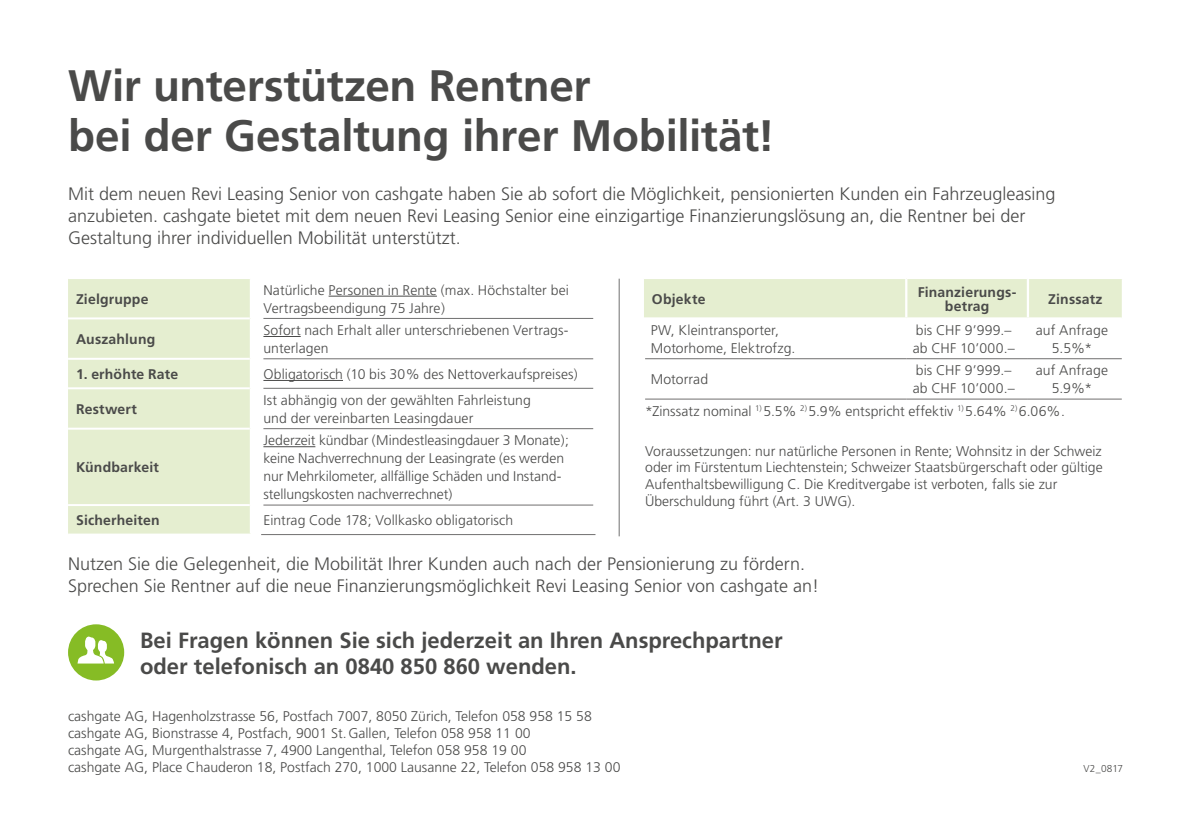
<style>
.page{position:relative;width:1191px;height:840px;background:#fff}
.page>*{position:absolute;margin:0;border:0;box-sizing:border-box;transform-origin:0 0}
.t1{font:700 44px/50px "Frutiger LT Std";letter-spacing:-.005em;color:#4a4a49}
.t2{font:700 22px/26.4px "Frutiger";color:#4a4a49}
.t3{font:300 18px/22px "Frutiger LT Std";color:#4a4a49}
.t4{font:300 14px/18px "Frutiger";color:#4a4a49}
.t5{font:300 14px/16.8px "Frutiger LT Std";color:#4a4a49}
.t6{font:700 14px/14px "Frutiger";letter-spacing:.015em;color:#4a4a49;text-align:center}
.t7{font:300 10px "Frutiger";letter-spacing:.005em;color:#4a4a49}
.s1{font-family:"Frutiger LT Std"}
</style>
<div class="page">
<div style="left:68px;top:624px;width:56px;height:56px;background:#86bc25;border-radius:50%"></div>
<svg style="left:77px;top:636px;width:37px;height:27px"></svg>
<div style="left:68px;top:279px;width:182px;height:254px;background:#e5eed0"></div>
<svg style="left:263px;top:296px;width:330px;height:210px"></svg>
<hr style="left:263px;top:318px;width:330px;height:1px;background:#706f6f">
<hr style="left:263px;top:358px;width:330px;height:1px;background:#706f6f">
<hr style="left:263px;top:388px;width:330px;height:1px;background:#706f6f">
<hr style="left:263px;top:428px;width:330px;height:1px;background:#706f6f">
<hr style="left:263px;top:504px;width:330px;height:1px;background:#706f6f">
<hr style="left:261px;top:534px;width:334px;height:1px;background:#706f6f">
<hr style="left:68px;top:317px;width:182px;height:2px;background:#fff">
<hr style="left:68px;top:357px;width:182px;height:2px;background:#fff">
<hr style="left:68px;top:387px;width:182px;height:2px;background:#fff">
<hr style="left:68px;top:427px;width:182px;height:2px;background:#fff">
<hr style="left:68px;top:504px;width:182px;height:1px;background:#fff">
<hr style="left:328px;top:295px;width:109px;height:1px;background:#4a4a49">
<hr style="left:263px;top:336px;width:38px;height:1px;background:#4a4a49">
<hr style="left:263px;top:380px;width:80px;height:1px;background:#4a4a49">
<hr style="left:263px;top:446px;width:52px;height:1px;background:#4a4a49">
<hr style="left:619px;top:278px;width:1px;height:258px;background:#706f6f">
<div style="left:644px;top:279px;width:477px;height:38px;background:#e5eed0"></div>
<svg style="left:645px;top:359px;width:476px;height:41px"></svg>
<hr style="left:905px;top:279px;width:2px;height:38px;background:#fff">
<hr style="left:1026px;top:279px;width:3px;height:38px;background:#fff">
<hr style="left:905px;top:359px;width:2px;height:39px;background:#fff">
<hr style="left:1026px;top:359px;width:3px;height:39px;background:#fff">
<hr style="left:906px;top:358px;width:122px;height:1px;background:#706f6f">
<hr style="left:1028px;top:358px;width:93px;height:1px;background:#706f6f">
<hr style="left:906px;top:398px;width:122px;height:1px;background:#706f6f">
<hr style="left:1028px;top:398px;width:93px;height:1px;background:#706f6f">
<hr style="left:645px;top:358px;width:261px;height:1px;background:#706f6f">
<hr style="left:645px;top:398px;width:261px;height:1px;background:#706f6f">
<h1 class="t1" style="left:68px;top:61px;width:708px">Wir unterstützen Rentner<br>bei der Gestaltung ihrer Mobilität!</h1>
<p class="t3" style="left:68px;top:183px;width:989px">Mit dem neuen Revi Leasing Senior von cashgate haben Sie ab sofort die Möglichkeit, pensionierten Kunden ein Fahrzeugleasing anzubieten. cashgate bietet mit dem neuen Revi Leasing Senior eine einzigartige Finanzierungslösung an, die Rentner bei der<br>Gestaltung ihrer individuellen Mobilität unterstützt.</p>
<p class="t6" style="left:76px;top:291px;width:74px">Zielgruppe</p>
<p class="t4" style="left:263px;top:281px;width:307px">Natürliche Personen in Rente (max. Höchstalter bei<br>Vertragsbeendigung 75 Jahre)</p>
<p class="t6" style="left:76px;top:332px;width:81px">Auszahlung</p>
<p class="t4" style="left:263px;top:321px;width:306px">Sofort nach Erhalt aller unterschriebenen Vertrags&shy;unterlagen</p>
<p class="t6" style="left:76px;top:367px;width:104px">1. erhöhte Rate</p>
<p class="t4" style="left:263px;top:365px;width:316px">Obligatorisch (10 bis 30% des Nettoverkaufspreises)</p>
<p class="t6" style="left:76px;top:401px;width:62px">Restwert</p>
<p class="t4" style="left:263px;top:391px;width:269px">Ist abhängig von der gewählten Fahrleistung und der vereinbarten Leasingdauer</p>
<p class="t6" style="left:76px;top:460px;width:84px">Kündbarkeit</p>
<p class="t4" style="left:263px;top:431px;width:307px">Jederzeit kündbar (Mindestleasingdauer 3 Monate); keine Nachverrechnung der Leasingrate (es werden nur Mehrkilometer, allfällige Schäden und Instand&shy;stellungskosten nachverrechnet)</p>
<p class="t6" style="left:76px;top:513px;width:85px">Sicherheiten</p>
<p class="t4" style="left:263px;top:511px;width:251px">Eintrag Code 178; Vollkasko obligatorisch</p>
<p class="t6" style="left:652px;top:291px;width:55px">Objekte</p>
<p class="t6" style="left:917px;top:284px;width:100px">Finanzierungs&shy;betrag</p>
<p class="t6" style="left:1048px;top:291px;width:56px">Zinssatz</p>
<p class="t4" style="left:651px;top:321px;width:146px">PW, Kleintransporter,<br>Motorhome, Elektrofzg.</p>
<p class="t4" style="left:912px;top:321px;width:103px">bis CHF 9’999.– ab CHF 10’000.–</p>
<p class="t4" style="left:1036px;top:321px;width:74px;text-align:center">auf Anfrage<br>5.5%*</p>
<p class="t4" style="left:651px;top:370px;width:59px">Motorrad</p>
<p class="t4" style="left:912px;top:361px;width:103px">bis CHF 9’999.– ab CHF 10’000.–</p>
<p class="t4" style="left:1036px;top:361px;width:74px;text-align:center">auf Anfrage<br>5.9%*</p>
<p class="t4" style="left:645px;top:401px;width:421px">*Zinssatz nominal <sup>1)</sup> 5.5% <sup>2)</sup> 5.9% entspricht effektiv <sup>1)</sup> 5.64% <sup>2)</sup> 6.06%.</p>
<p class="t5" style="left:645px;top:442px;width:459px">Voraussetzungen: nur natürliche Personen in Rente; Wohnsitz in der Schweiz oder im Fürstentum Liechtenstein; Schweizer Staatsbürgerschaft oder gültige</p>
<p class="t4" style="left:645px;top:475px;width:414px;line-height:16.8px"><span class="s1">Aufenthaltsbewilligung C.</span> Die Kreditvergabe ist verboten, falls sie zur<br>Überschuldung führt (Art. 3 UWG).</p>
<p class="t3" style="left:68px;top:552px;width:752px">Nutzen Sie die Gelegenheit, die Mobilität Ihrer Kunden auch nach der Pensionierung zu fördern.<br>Sprechen Sie Rentner auf die neue Finanzierungsmöglichkeit Revi Leasing Senior von cashgate an!</p>
<h2 class="t2" style="left:140px;top:626px;width:644px">Bei Fragen können Sie sich jederzeit an Ihren Ansprechpartner oder telefonisch an 0840 850 860 wenden.</h2>
<p class="t4" style="left:68px;top:707px;width:554px;line-height:16.8px">cashgate AG, Hagenholzstrasse 56, Postfach 7007, 8050 Zürich, Telefon 058 958 15 58 cashgate AG, Bionstrasse 4, Postfach, 9001 St.Gallen, Telefon 058 958 11 00<br>cashgate AG, Murgenthalstrasse 7, 4900 Langenthal, Telefon 058 958 19 00<br>cashgate AG, Place Chauderon 18, Postfach 270, 1000 Lausanne 22, Telefon 058 958 13 00</p>
<p class="t7" style="left:1083px;top:762px;width:41px">V2_0817</p>
</div>
